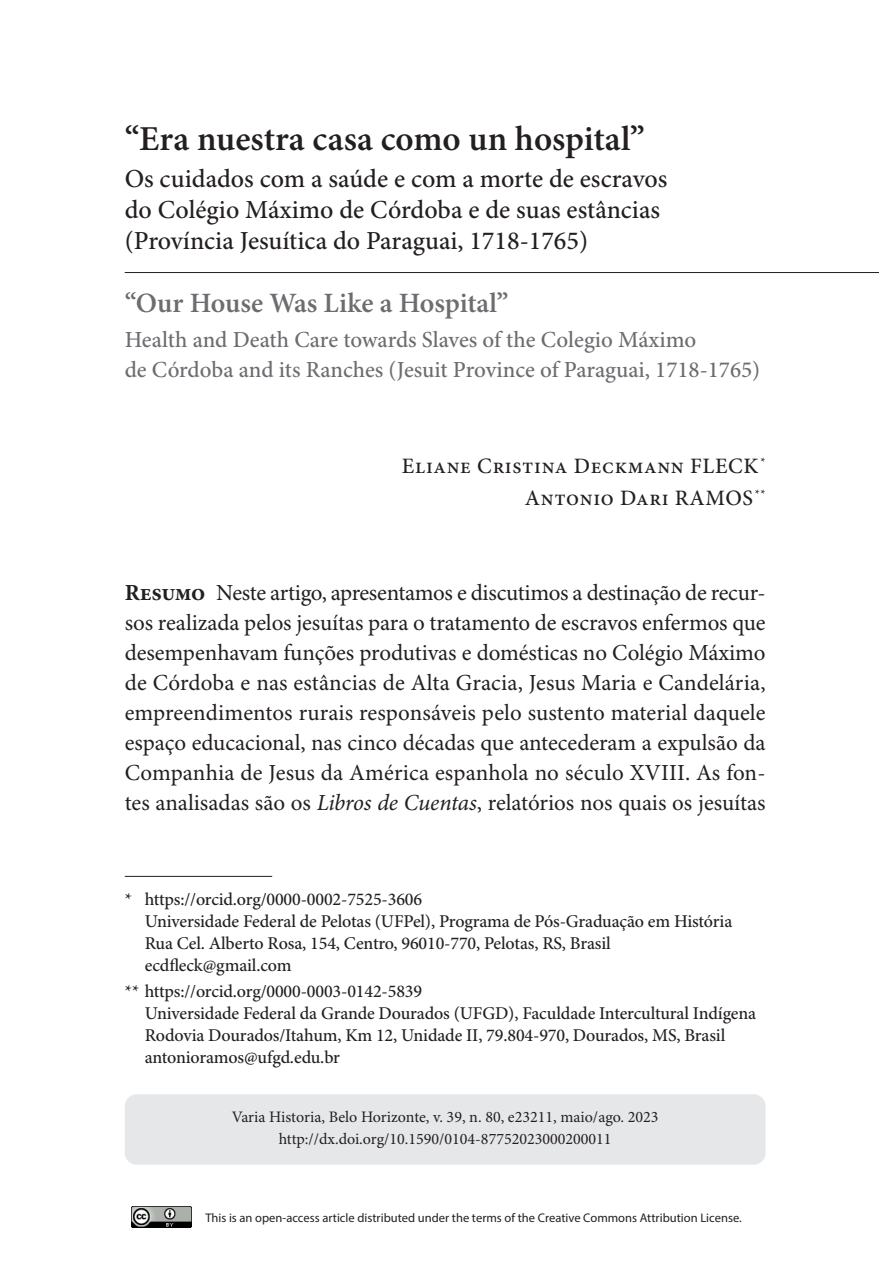
<style>
.page{position:relative;width:879px;height:1276px;background:#fff}
.page>*{position:absolute;margin:0;border:0;box-sizing:border-box;transform-origin:0 0}
.t1{font:600 35px "Minion Pro";color:#231f20}
.t2{font:600 28px "Minion Pro";letter-spacing:-.015em;color:#6c6d70}
.t3{font:500 26px/31.2px "Minion Pro";color:#231f20}
.t4{font:23px/30px "Minion Pro";letter-spacing:-.005em;color:#231f20;text-align:justify}
.t5{font:500 23px/30px "Minion Pro";color:#6c6d70}
.t6{font:500 22px/32px "Minion Pro";letter-spacing:.03em;color:#231f20;text-align:right}
.t7{font:500 18px/22px "Minion Pro";letter-spacing:-.01em;color:#231f20}
.t8{font:16px/22px "Minion Pro";color:#231f20;text-align:center}
.t9{font:12.6px "Myriad Pro";color:#231f20}
.s1{font-weight:700}
.s2{font-style:italic}
</style>
<div class="page">
<div style="left:125px;top:1094px;width:640px;height:70px;background:#e6e7e9;border-radius:12px"></div>
<img style="left:132px;top:1206px;width:59px;height:21px">
<hr style="left:125px;top:272px;width:754px;height:1px;background:#231f20">
<hr style="left:125px;top:876px;width:147px;height:1px;background:#231f20">
<h1 class="t1" style="left:125px;top:118px;width:521px">“Era nuestra casa como un hospital”</h1>
<p class="t3" style="left:125px;top:164px;width:544px">Os cuidados com a saúde e com a morte de escravos do Colégio Máximo de Córdoba e de suas estâncias (Província Jesuítica do Paraguai, 1718-1765)</p>
<p class="t2" style="left:125px;top:286px;width:385px">“Our House Was Like a Hospital”</p>
<p class="t5" style="left:125px;top:326px;width:637px">Health and Death Care towards Slaves of the Colegio Máximo<br>de Córdoba and its Ranches (Jesuit Province of Paraguai, 1718-1765)</p>
<p class="t6" style="left:402px;top:451px;width:365px">Eliane Cristina Deckmann FLECK<sup>*<br></sup>Antonio Dari RAMOS<sup>**</sup></p>
<p class="t4" style="left:125px;top:579px;width:642px"><span class="s1">Resumo</span> Neste artigo, apresentamos e discutimos a destinação de recur&shy;sos realizada pelos jesuítas para o tratamento de escravos enfermos que desempenhavam funções produtivas e domésticas no Colégio Máximo de Córdoba e nas estâncias de Alta Gracia, Jesus Maria e Candelária, empreendimentos rurais responsáveis pelo sustento material daquele espaço educacional, nas cinco décadas que antecederam a expulsão da Companhia de Jesus da América espanhola no século XVIII. As fon&shy;tes analisadas são os <span class="s2">Libros de Cuentas</span>, relatórios nos quais os jesuítas</p>
<p class="t7" style="left:145px;top:889px;width:589px;text-indent:-20px">* https://orcid.org/0000-0002-7525-3606<br>Universidade Federal de Pelotas (UFPel), Programa de Pós-Graduação em História Rua Cel. Alberto Rosa, 154, Centro, 96010-770, Pelotas, RS, Brasil ecdfleck@gmail.com</p>
<p class="t7" style="left:145px;top:981px;width:613px;text-indent:-20px">** https://orcid.org/0000-0003-0142-5839<br>Universidade Federal da Grande Dourados (UFGD), Faculdade Intercultural Indígena Rodovia Dourados/Itahum, Km 12, Unidade II, 79.804-970, Dourados, MS, Brasil antonioramos@ufgd.edu.br</p>
<p class="t8" style="left:232px;top:1106px;width:428px">Varia Historia, Belo Horizonte, v. 39, n. 80, e23211, maio/ago. 2023 http://dx.doi.org/10.1590/0104-87752023000200011</p>
<p class="t9" style="left:205px;top:1210px;width:538px">This is an open-access article distributed under the terms of the Creative Commons Attribution License.</p>
</div>
